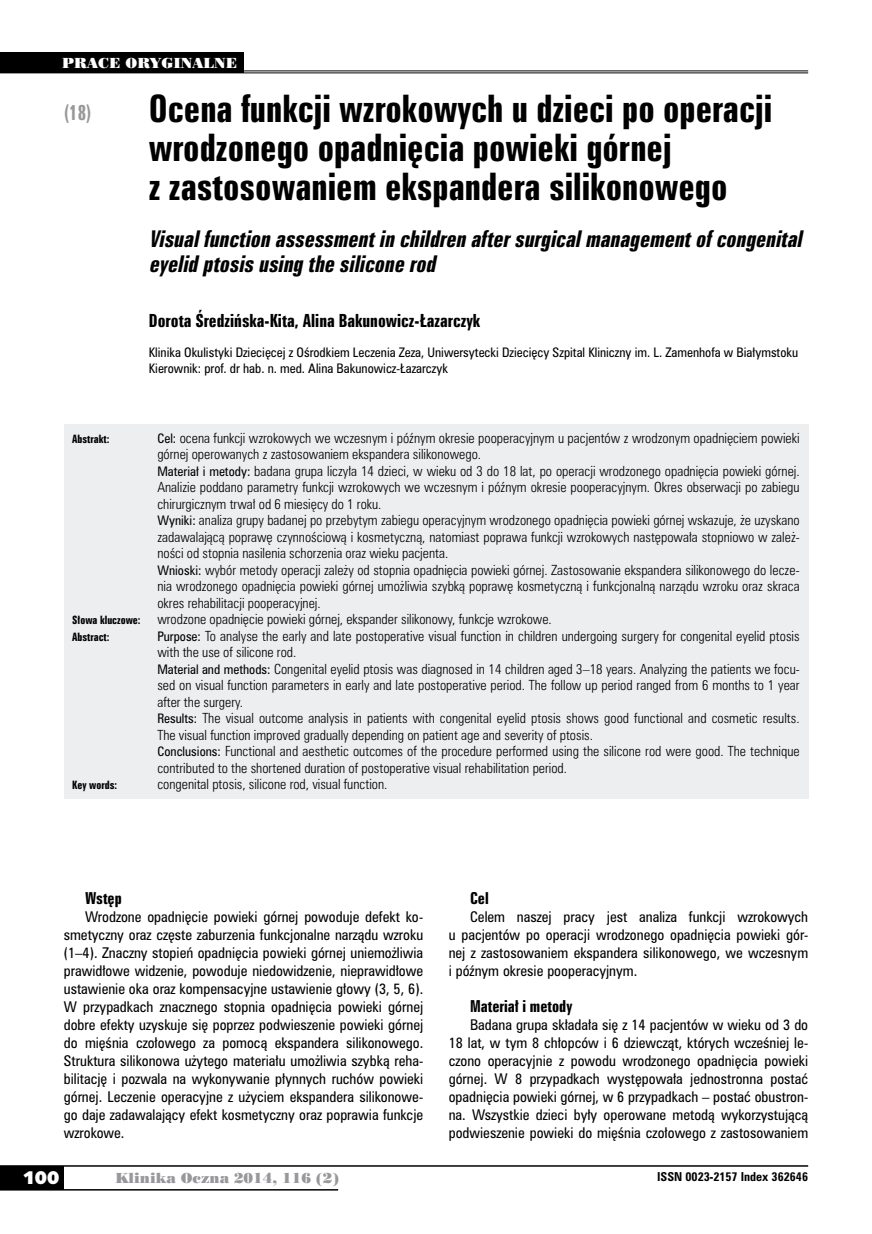
<style>
.page{position:relative;width:872px;height:1234px;background:#fff}
.page>*{position:absolute;margin:0;border:0;box-sizing:border-box;transform-origin:0 0}
.t1{font:34.5px/39px "Zurich Bd X Cn PL";color:#000}
.t2{font:italic 21px/25.5px "Zurich Bd X Cn PL";color:#000}
.t3{font:19.5px "Zurich Bd X Cn PL";color:#98989c;scale:.9 1}
.t4{font:18px "Humanst 531 U Blk PL";color:#fff}
.t5{font:16.5px "Zurich Bd X Cn PL";color:#000}
.t6{font:15px "Zurich Bd X Cn PL";color:#000}
.t7{font:13.5px/18px "Zurich Cn PL";color:#000;text-align:justify}
.t8{font:13.5px "Poster Bodoni PL";color:#98989c}
.t9{font:13.5px "Poster Bodoni PL";color:#fff}
.t10{font:12.75px/16.5px "Zurich Lt Cn PL";color:#000}
.t11{font:12px/16.5px "Zurich Cn PL";color:#000}
.t12{font:700 11.25px "Zurich Cn PL";color:#000}
.t13{font:10.5px "Zurich Bd X Cn PL";color:#000}
.s1{font-family:"Zurich Cn PL";font-size:12px}
</style>
<div class="page">
<div style="left:0;top:1165px;width:64px;height:24px;background:#000"></div>
<hr style="left:0;top:1164px;width:808px;height:2px;background:#000">
<hr style="left:0;top:1188px;width:338px;height:2px;background:#000">
<div style="left:64px;top:423px;width:744px;height:375px;background:#edeeef"></div>
<hr style="left:0;top:70px;width:808px;height:1px;background:#000">
<hr style="left:0;top:72px;width:808px;height:1px;background:#000">
<div style="left:0;top:52px;width:243px;height:21px;background:#000"></div>
<p class="t9" style="left:62px;top:54px;width:176px">PRACE ORYGINALNE</p>
<h3 class="t3" style="left:64px;top:100px;width:32px">(18)</h3>
<h1 class="t1" style="left:149px;top:89px;width:625px">Ocena funkcji wzrokowych u dzieci po operacji wrodzonego opadnięcia powieki górnej<br>z zastosowaniem ekspandera silikonowego</h1>
<h2 class="t2" style="left:149px;top:226px;width:659px">Visualfunction assessmentin children aftersurgicalmanagementofcongenital eyelidptosisusingthe silicone rod</h2>
<p class="t5" style="left:149px;top:310px;width:333px">Dorota Średzińska-Kita, Alina Bakunowicz-Łazarczyk</p>
<p class="t11" style="left:149px;top:343px;width:651px">Klinika Okulistyki Dziecięcej z Ośrodkiem Leczenia Zeza, Uniwersytecki Dziecięcy Szpital Kliniczny im. L. Zamenhofa w Białymstoku<br>Kierownik: prof. dr hab. n. med. Alina Bakunowicz-Łazarczyk</p>
<p class="t13" style="left:72px;top:431px;width:39px">Abstrakt:</p>
<p class="t10" style="left:157px;top:429px;width:644px"><span class="s1">Cel:</span> ocena funkcji wzrokowych we wczesnym i późnym okresie pooperacyjnym u pacjentów z wrodzonym opadnięciem powieki górnej operowanych z zastosowaniem ekspandera silikonowego.<br><span class="s1">Materiał i metody:</span> badana grupa liczyła 14 dzieci, w wieku od 3 do 18 lat, po operacji wrodzonego opadnięcia powieki górnej.<br>Analizie poddano parametry funkcji wzrokowych we wczesnym i późnym okresie pooperacyjnym. Okres obserwacji po zabiegu chirurgicznym trwał od 6 miesięcy do 1 roku.<br><span class="s1">Wyniki:</span> analiza grupy badanej po przebytym zabiegu operacyjnym wrodzonego opadnięcia powieki górnej wskazuje, że uzyskano zadawalającą poprawę czynnościową i kosmetyczną, natomiast poprawa funkcji wzrokowych następowała stopniowo w zależ&shy;ności od stopnia nasilenia schorzenia oraz wieku pacjenta.<br><span class="s1">Wnioski:</span> wybór metody operacji zależy od stopnia opadnięcia powieki górnej. Zastosowanie ekspandera silikonowego do lecze&shy;nia wrodzonego opadnięcia powieki górnej umożliwia szybką poprawę kosmetyczną i funkcjonalną narządu wzroku oraz skraca okres rehabilitacji pooperacyjnej.</p>
<p class="t13" style="left:72px;top:613px;width:70px">Słowa kluczowe:</p>
<p class="t10" style="left:157px;top:610px;width:396px">wrodzone opadnięcie powieki górnej, ekspander silikonowy, funkcje wzrokowe.</p>
<p class="t13" style="left:72px;top:629px;width:39px">Abstract:</p>
<p class="t10" style="left:157px;top:627px;width:644px"><span class="s1">Purpose:</span> To analyse the early and late postoperative visual function in children undergoing surgery for congenital eyelid ptosis with the use of silicone rod.<br><span class="s1">Material and methods:</span> Congenital eyelid ptosis was diagnosed in 14 children aged 3–18 years. Analyzing the patients we focu&shy;sed on visual function parameters in early and late postoperative period. The follow up period ranged from 6 months to 1 year after the surgery.<br><span class="s1">Results:</span> The visual outcome analysis in patients with congenital eyelid ptosis shows good functional and cosmetic results.<br>The visual function improved gradually depending on patient age and severity of ptosis.<br><span class="s1">Conclusions:</span> Functional and aesthetic outcomes of the procedure performed using the silicone rod were good. The technique contributed to the shortened duration of postoperative visual rehabilitation period.</p>
<p class="t13" style="left:72px;top:778px;width:46px">Key words:</p>
<p class="t10" style="left:157px;top:775px;width:231px">congenital ptosis, silicone rod, visual function.</p>
<p class="t6" style="left:85px;top:888px;width:38px">Wstęp</p>
<p class="t7" style="left:64px;top:907px;width:361px;text-indent:21px">Wrodzone opadnięcie powieki górnej powoduje defekt ko&shy;smetyczny oraz częste zaburzenia funkcjonalne narządu wzroku (1–4). Znaczny stopień opadnięcia powieki górnej uniemożliwia prawidłowe widzenie, powoduje niedowidzenie, nieprawidłowe ustawienie oka oraz kompensacyjne ustawienie głowy (3, 5, 6).<br>W przypadkach znacznego stopnia opadnięcia powieki górnej dobre efekty uzyskuje się poprzez podwieszenie powieki górnej do mięśnia czołowego za pomocą ekspandera silikonowego.<br>Struktura silikonowa użytego materiału umożliwia szybką reha&shy;bilitację i pozwala na wykonywanie płynnych ruchów powieki górnej. Leczenie operacyjne z użyciem ekspandera silikonowe&shy;go daje zadawalający efekt kosmetyczny oraz poprawia funkcje wzrokowe.</p>
<p class="t6" style="left:470px;top:888px;width:20px">Cel</p>
<p class="t7" style="left:449px;top:907px;width:361px;text-indent:21px">Celem naszej pracy jest analiza funkcji wzrokowych u pacjentów po operacji wrodzonego opadnięcia powieki gór&shy;nej z zastosowaniem ekspandera silikonowego, we wczesnym i późnym okresie pooperacyjnym.</p>
<p class="t6" style="left:470px;top:996px;width:104px">Materiał i metody</p>
<p class="t7" style="left:449px;top:1015px;width:361px;text-indent:21px">Badana grupa składała się z 14 pacjentów w wieku od 3 do 18 lat, w tym 8 chłopców i 6 dziewcząt, których wcześniej le&shy;czono operacyjnie z powodu wrodzonego opadnięcia powieki górnej. W 8 przypadkach występowała jednostronna postać opadnięcia powieki górnej, w 6 przypadkach – postać obustron&shy;na. Wszystkie dzieci były operowane metodą wykorzystującą podwieszenie powieki do mięśnia czołowego z zastosowaniem</p>
<h3 class="t4" style="left:23px;top:1165px;width:38px">100</h3>
<p class="t8" style="left:115px;top:1168px;width:225px">Klinika Oczna 2014, 116 (2)</p>
<p class="t12" style="left:657px;top:1168px;width:152px">ISSN 0023-2157 Index 362646</p>
</div>
